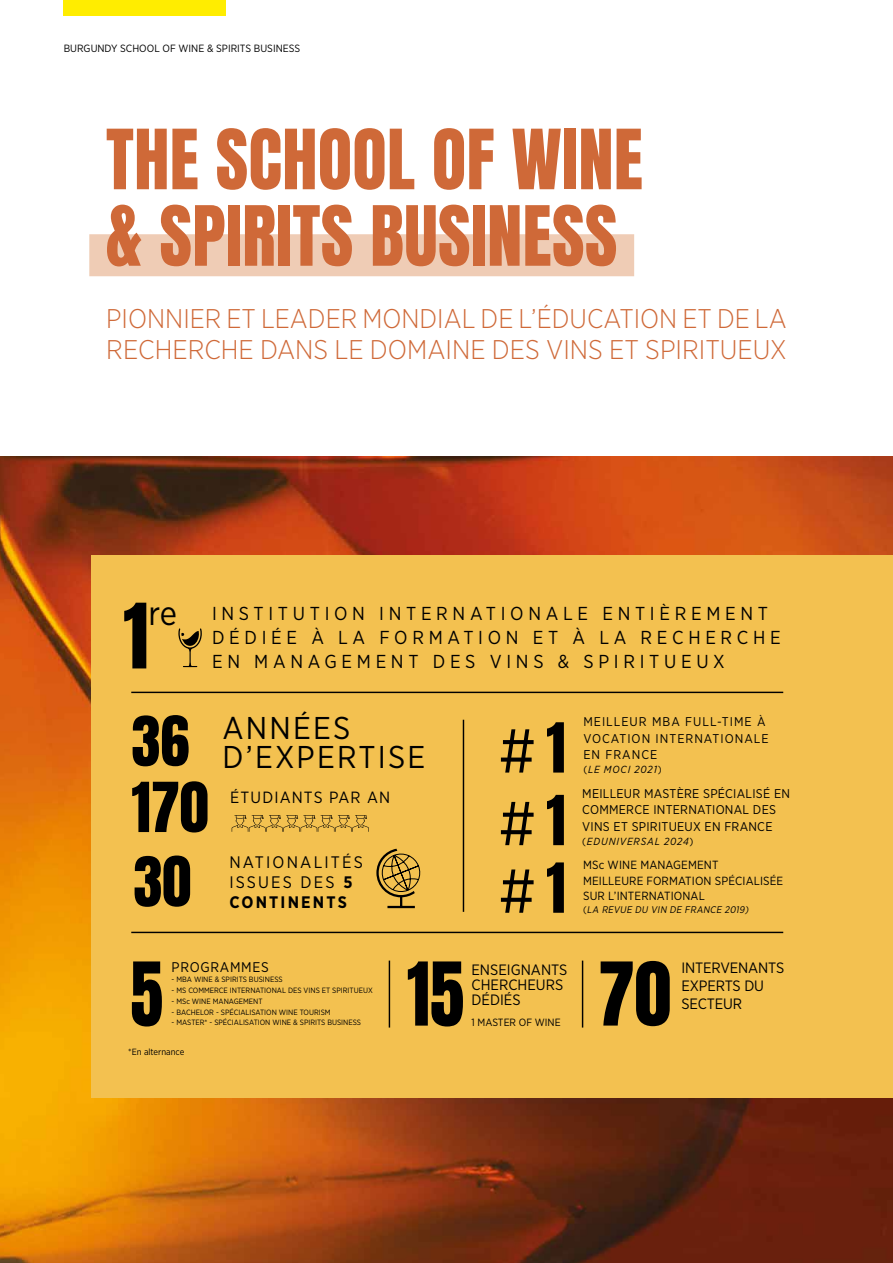
<style>
.page{position:relative;width:893px;height:1263px;background:#fff}
.page>*{position:absolute;margin:0;border:0;box-sizing:border-box;transform-origin:0 0}
.t1{font:76.5px "Anton";color:#000}
.t2{font:74.55px "Anton";color:#000;scale:.93 1}
.t3{font:74.55px "Anton";color:#000}
.t4{font:74.55px "Anton";color:#000;scale:.88 1}
.t5{font:70.5px/76.5px "Anton";letter-spacing:.005em;color:#cf6938}
.t6{font:61.8px/67.7px "Gotham Narrow";color:#000}
.t7{font:58.5px "Anton";color:#000}
.t8{font:31.5px/28.5px "Gotham Narrow";letter-spacing:.07em;color:#000}
.t9{font:300 27px/31.5px "Gotham Narrow";color:#cf6938}
.t10{font:18.75px/23.9px "Gotham Narrow";letter-spacing:.25em;color:#000}
.t11{font:16.65px/20px "Gotham Narrow";letter-spacing:.13em;color:#000}
.t12{font:16.2px "Gotham Narrow";letter-spacing:.07em;color:#000}
.t13{font:15px/15px "Gotham Narrow";letter-spacing:-.01em;color:#000}
.t14{font:13.95px "Gotham Narrow";letter-spacing:.05em;color:#000}
.t15{font:12.6px/16.4px "Gotham Narrow";letter-spacing:.02em;color:#000}
.t16{font:12.6px/16.4px "Gotham Narrow";letter-spacing:.08em;color:#000}
.t17{font:11.85px/15.3px "Gotham Narrow";letter-spacing:.01em;color:#000}
.t18{font:10.5px "Gotham Narrow";color:#000}
.t19{font:italic 10.35px "Gotham Narrow";letter-spacing:.08em;color:#000}
.t20{font:italic 9.6px "Gotham Narrow";color:#000}
.t21{font:9px "Gotham Narrow";color:#000}
.t22{font:7.65px "Gotham Narrow";color:#000}
.s1{font-size:33.6px}
.s2{font-weight:700}
.s3{font-family:"Anton";font-size:58.5px}
.s4{font-style:normal}
</style>
<div class="page">
<div style="left:64px;top:0;width:162px;height:16px;background:#ffed00"></div>
<img style="left:0;top:457px;width:893px;height:806px">
<div style="left:89px;top:234px;width:545px;height:42px;background:#efccb5"></div>
<div style="left:91px;top:555px;width:802px;height:542px;background:#f3c150"></div>
<hr style="left:463px;top:720px;width:1px;height:192px;background:#000">
<hr style="left:131px;top:932px;width:652px;height:1px;background:#000">
<hr style="left:131px;top:692px;width:652px;height:1px;background:#000">
<svg style="left:232px;top:815px;width:137px;height:17px"></svg>
<hr style="left:387px;top:906px;width:28px;height:2px;background:#000">
<svg style="left:376px;top:849px;width:45px;height:58px"></svg>
<svg style="left:178px;top:628px;width:24px;height:39px"></svg>
<hr style="left:389px;top:960px;width:1px;height:67px;background:#000">
<hr style="left:582px;top:960px;width:1px;height:67px;background:#000">
<h3 class="t18" style="left:64px;top:42px;width:238px">BURGUNDY SCHOOL OF WINE &amp; SPIRITS BUSINESS</h3>
<h3 class="t5" style="left:106px;top:127px;width:539px">THE SCHOOL OF WINE &amp; SPIRITS BUSINESS</h3>
<h3 class="t9" style="left:106px;top:302px;width:682px">PIONNIER ET LEADER MONDIAL DE L’ÉDUCATION ET DE LA<br>RECHERCHE DANS LE DOMAINE DES VINS ET SPIRITUEUX</h3>
<h1 class="t1" style="left:123px;top:597px;width:27px">1</h1>
<h3 class="t10" style="left:212px;top:601px;width:570px;text-indent:-63px"><span class="s1">re</span> INSTITUTION INTERNATIONALE ENTIÈREMENT<br>DÉDIÉE À LA FORMATION ET À LA RECHERCHE<br>EN MANAGEMENT DES VINS &amp; SPIRITUEUX</h3>
<h3 class="t7" style="left:131px;top:711px;width:59px">36</h3>
<h3 class="t8" style="left:223px;top:713px;width:204px">ANNÉES<br>D’EXPERTISE</h3>
<h3 class="t7" style="left:131px;top:778px;width:79px">170</h3>
<h3 class="t12" style="left:230px;top:787px;width:162px">ÉTUDIANTS PAR AN</h3>
<h3 class="t7" style="left:133px;top:852px;width:59px">30</h3>
<h3 class="t11" style="left:229px;top:852px;width:135px">NATIONALITÉS<br>ISSUES DES <span class="s2">5<br>CONTINENTS</span></h3>
<h3 class="t6" style="left:499px;top:716px;width:69px">#<span class="s3">1</span></h3>
<h3 class="t6" style="left:499px;top:788px;width:69px">#<span class="s3">1 </span>#<span class="s3">1</span></h3>
<h3 class="t16" style="left:583px;top:713px;width:187px">MEILLEUR MBA FULL-TIME À<br>VOCATION INTERNATIONALE<br>EN FRANCE</h3>
<h3 class="t19" style="left:583px;top:763px;width:80px"><span class="s4">(</span>LE MOCI 2021<span class="s4">)</span></h3>
<h3 class="t15" style="left:582px;top:785px;width:209px">MEILLEUR MASTÈRE SPÉCIALISÉ EN<br>COMMERCE INTERNATIONAL DES<br>VINS ET SPIRITUEUX EN FRANCE</h3>
<h3 class="t19" style="left:582px;top:834px;width:113px"><span class="s4">(</span>EDUNIVERSAL 2024<span class="s4">)</span></h3>
<h3 class="t17" style="left:583px;top:857px;width:202px">MSc WINE MANAGEMENT<br>MEILLEURE FORMATION SPÉCIALISÉE<br>SUR L’INTERNATIONAL</h3>
<p class="t20" style="left:583px;top:903px;width:169px"><span class="s4">(</span> LA REVUE DU VIN DE FRANCE 2019)</p>
<h2 class="t4" style="left:130px;top:956px;width:39px">5</h2>
<h2 class="t2" style="left:407px;top:956px;width:63px">15</h2>
<h2 class="t3" style="left:598px;top:956px;width:75px">70</h2>
<h3 class="t14" style="left:172px;top:958px;width:99px">PROGRAMMES</h3>
<p class="t22" style="left:172px;top:975px;width:113px">- MBA WINE &amp; SPIRITS BUSINESS</p>
<p class="t22" style="left:172px;top:986px;width:203px">- MS COMMERCE INTERNATIONAL DES VINS ET SPIRITUEUX</p>
<p class="t22" style="left:172px;top:996px;width:92px">- MSc WINE MANAGEMENT</p>
<p class="t22" style="left:172px;top:1007px;width:161px">- BACHELOR - SPÉCIALISATION WINE TOURISM</p>
<p class="t22" style="left:172px;top:1018px;width:191px">- MASTER* - SPÉCIALISATION WINE &amp; SPIRITS BUSINESS</p>
<p class="t21" style="left:128px;top:1046px;width:58px">*En alternance</p>
<h3 class="t13" style="left:471px;top:961px;width:97px">ENSEIGNANTS<br>CHERCHEURS<br>DÉDIÉS</h3>
<h3 class="t18" style="left:471px;top:1015px;width:91px">1 MASTER OF WINE</h3>
<h3 class="t13" style="left:681px;top:958px;width:104px;line-height:18px">INTERVENANTS<br>EXPERTS DU<br>SECTEUR</h3>
</div>
